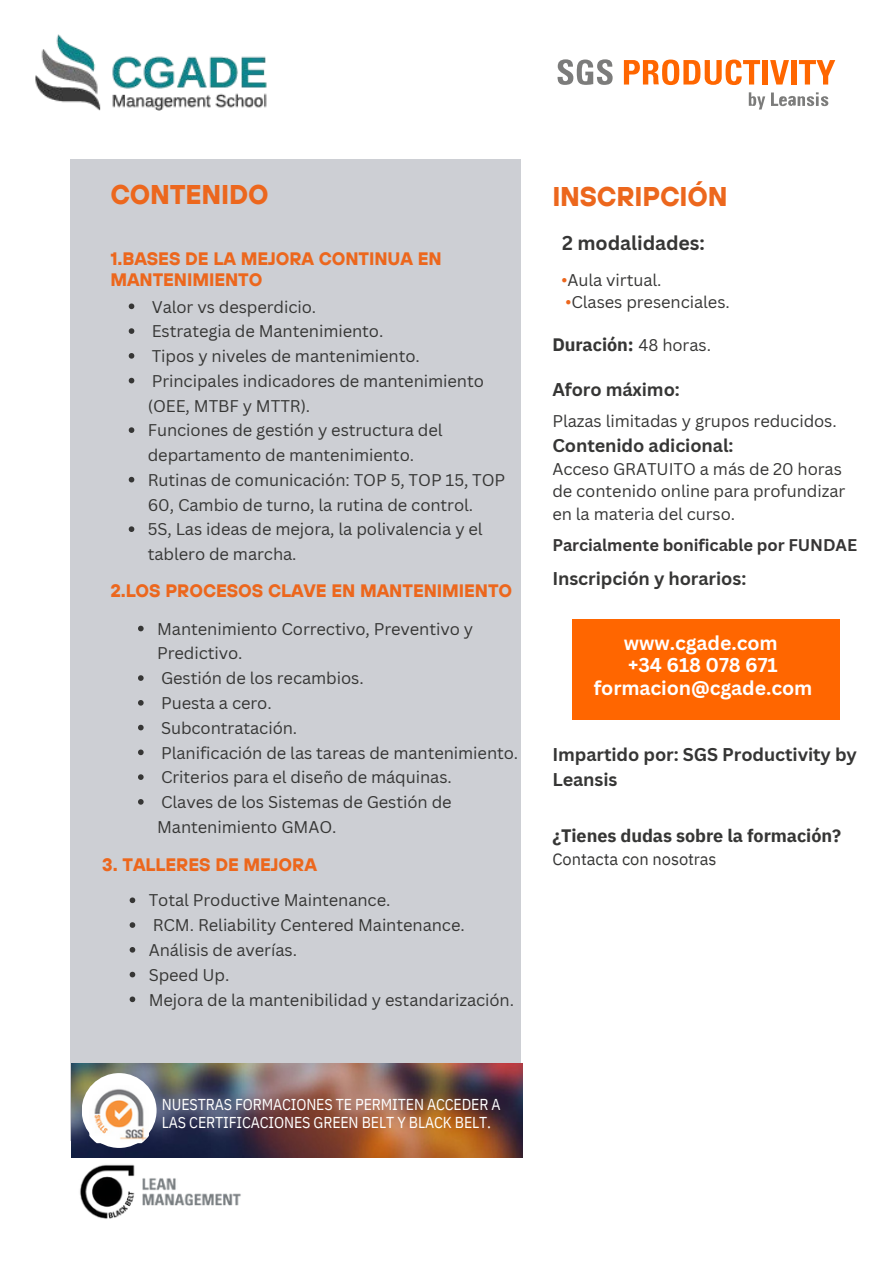
<style>
.page{position:relative;width:894px;height:1264px;background:#fff}
.page>*{position:absolute;margin:0;border:0;box-sizing:border-box;transform-origin:0 0}
.t1{font:700 27px "TT Hoves";letter-spacing:-.01em;color:#ec671d}
.t2{font:700 19.5px/22.5px "Canva Sans";letter-spacing:-.005em;color:#fff;text-align:center}
.t3{font:700 19.5px "Canva Sans";letter-spacing:-.005em;color:#363635}
.t4{font:700 18px/21.3px "TT Hoves";letter-spacing:-.005em;color:#ec671d}
.t5{font:700 18px/24.8px "Canva Sans";letter-spacing:-.005em;color:#363635}
.t6{font:700 18px "IBM Plex Sans";letter-spacing:-.005em;color:#363635}
.t7{font:16.5px/24.8px "Canva Sans";letter-spacing:-.005em;color:#363635}
.t8{font:700 16.5px "Canva Sans";letter-spacing:-.005em;color:#363535}
.t9{font:16.5px "IBM Plex Sans";letter-spacing:-.005em;color:#363635}
.t10{font:15.75px/18px "IBM Plex Sans Cond";letter-spacing:-.01em;color:#fff}
.s1{color:#ec671d}
.s2{font-family:"Canva Sans";font-weight:400;font-size:16.5px}
</style>
<div class="page">
<svg style="left:557px;top:59px;width:55px;height:26px"></svg>
<svg style="left:623px;top:60px;width:136px;height:25px"></svg>
<div style="left:762px;top:60px;width:5px;height:24px;background:#f60"></div>
<svg style="left:770px;top:60px;width:18px;height:24px"></svg>
<div style="left:791px;top:60px;width:5px;height:24px;background:#f60"></div>
<svg style="left:798px;top:60px;width:37px;height:25px"></svg>
<svg style="left:748px;top:92px;width:80px;height:17px"></svg>
<div style="left:71px;top:159px;width:452px;height:981px;background:#cdcfd4"></div>
<hr style="left:521px;top:159px;width:3px;height:1104px;background:#fff">
<img style="left:71px;top:1063px;width:451px;height:94px">
<img style="left:80px;top:1164px;width:161px;height:55px">
<div style="left:82px;top:1073px;width:74px;height:74px;background:#fff;border-radius:50%"></div>
<img style="left:89px;top:1085px;width:60px;height:58px">
<img style="left:35px;top:34px;width:232px;height:77px">
<div style="left:571px;top:619px;width:268px;height:100px;background:#f60"></div>
<svg style="left:138px;top:625px;width:6px;height:6px"></svg>
<svg style="left:138px;top:675px;width:6px;height:6px"></svg>
<svg style="left:138px;top:700px;width:6px;height:5px"></svg>
<svg style="left:138px;top:724px;width:6px;height:6px"></svg>
<svg style="left:138px;top:749px;width:6px;height:6px"></svg>
<svg style="left:138px;top:774px;width:6px;height:6px"></svg>
<svg style="left:138px;top:799px;width:6px;height:5px"></svg>
<svg style="left:130px;top:897px;width:5px;height:6px"></svg>
<svg style="left:130px;top:922px;width:5px;height:5px"></svg>
<svg style="left:130px;top:947px;width:5px;height:5px"></svg>
<svg style="left:130px;top:971px;width:5px;height:6px"></svg>
<svg style="left:130px;top:996px;width:5px;height:6px"></svg>
<svg style="left:129px;top:303px;width:5px;height:6px"></svg>
<svg style="left:129px;top:328px;width:5px;height:6px"></svg>
<svg style="left:129px;top:353px;width:5px;height:5px"></svg>
<svg style="left:129px;top:378px;width:5px;height:5px"></svg>
<svg style="left:129px;top:427px;width:5px;height:6px"></svg>
<svg style="left:129px;top:477px;width:5px;height:5px"></svg>
<svg style="left:129px;top:526px;width:5px;height:6px"></svg>
<p class="t1" style="left:110px;top:177px;width:160px">CONTENIDO</p>
<p class="t1" style="left:552px;top:179px;width:177px">INSCRIPCIÓN</p>
<p class="t4" style="left:110px;top:247px;width:333px">1.BASES DE LA MEJORA CONTINUA EN<br>MANTENIMIENTO</p>
<p class="t7" style="left:152px;top:294px;width:166px">Valor vs desperdicio.</p>
<p class="t7" style="left:152px;top:318px;width:233px">Estrategia de Mantenimiento.</p>
<p class="t7" style="left:152px;top:343px;width:269px">Tipos y niveles de mantenimiento.</p>
<h3 class="t7" style="left:148px;top:368px;width:337px">Principales indicadores de mantenimiento (OEE, MTBF y MTTR).</h3>
<p class="t7" style="left:148px;top:417px;width:296px">Funciones de gestión y estructura del departamento de mantenimiento.</p>
<p class="t7" style="left:148px;top:467px;width:359px">Rutinas de comunicación: TOP 5, TOP 15, TOP<br>60, Cambio de turno, la rutina de control.</p>
<p class="t7" style="left:148px;top:516px;width:336px">5S, Las ideas de mejora, la polivalencia y el tablero de marcha.</p>
<p class="t4" style="left:110px;top:579px;width:403px">2.LOS PROCESOS CLAVE EN MANTENIMIENTO</p>
<p class="t7" style="left:157px;top:616px;width:317px">Mantenimiento Correctivo, Preventivo y<br>Predictivo.</p>
<p class="t7" style="left:161px;top:665px;width:204px">Gestión de los recambios.</p>
<p class="t7" style="left:161px;top:690px;width:112px">Puesta a cero.</p>
<p class="t7" style="left:161px;top:715px;width:138px">Subcontratación.</p>
<p class="t7" style="left:161px;top:739px;width:358px">Planificación de las tareas de mantenimiento.</p>
<p class="t7" style="left:161px;top:764px;width:292px">Criterios para el diseño de máquinas.</p>
<p class="t7" style="left:157px;top:789px;width:296px">Claves de los Sistemas de Gestión de<br>Mantenimiento GMAO.</p>
<p class="t4" style="left:102px;top:853px;width:216px">3. TALLERES DE MEJORA</p>
<h5 class="t7" style="left:149px;top:887px;width:243px">Total Productive Maintenance.</h5>
<p class="t7" style="left:153px;top:912px;width:313px">RCM. Reliability Centered Maintenance.</p>
<h2 class="t7" style="left:149px;top:937px;width:150px">Análisis de averías.</h2>
<h2 class="t7" style="left:149px;top:962px;width:82px">Speed Up.</h2>
<h1 class="t7" style="left:149px;top:986px;width:367px">Mejora de la mantenibilidad y estandarización.</h1>
<h3 class="t3" style="left:562px;top:229px;width:144px">2 modalidades:</h3>
<p class="t7" style="left:561px;top:268px;width:101px"><span class="s1">•</span>Aula virtual.</p>
<p class="t7" style="left:565px;top:289px;width:166px"><span class="s1">•</span>Clases presenciales.</p>
<p class="t6" style="left:552px;top:333px;width:160px">Duración: <span class="s2">48 horas.</span></p>
<p class="t5" style="left:552px;top:376px;width:129px">Aforo máximo:</p>
<p class="t7" style="left:552px;top:408px;width:286px">Plazas limitadas y grupos reducidos.</p>
<p class="t5" style="left:552px;top:433px;width:182px">Contenido adicional:</p>
<p class="t7" style="left:552px;top:457px;width:294px;line-height:22.5px">Acceso GRATUITO a más de 20 horas de contenido online para profundizar en la materia del curso.</p>
<p class="t8" style="left:552px;top:533px;width:306px">Parcialmente bonificable por FUNDAE</p>
<p class="t5" style="left:552px;top:565px;width:195px">Inscripción y horarios:</p>
<p class="t2" style="left:593px;top:631px;width:220px">www.cgade.com<br>+34 618 078 671 formacion@cgade.com</p>
<p class="t5" style="left:552px;top:741px;width:306px">Impartido por: SGS Productivity by<br>Leansis</p>
<h2 class="t6" style="left:552px;top:823px;width:290px">¿Tienes dudas sobre la formación?</h2>
<h2 class="t9" style="left:552px;top:847px;width:166px">Contacta con nosotras</h2>
<h3 class="t10" style="left:162px;top:1094px;width:340px">NUESTRAS FORMACIONES TE PERMITEN ACCEDER A<br>LAS CERTIFICACIONES GREEN BELT Y BLACK BELT.</h3>
</div>
